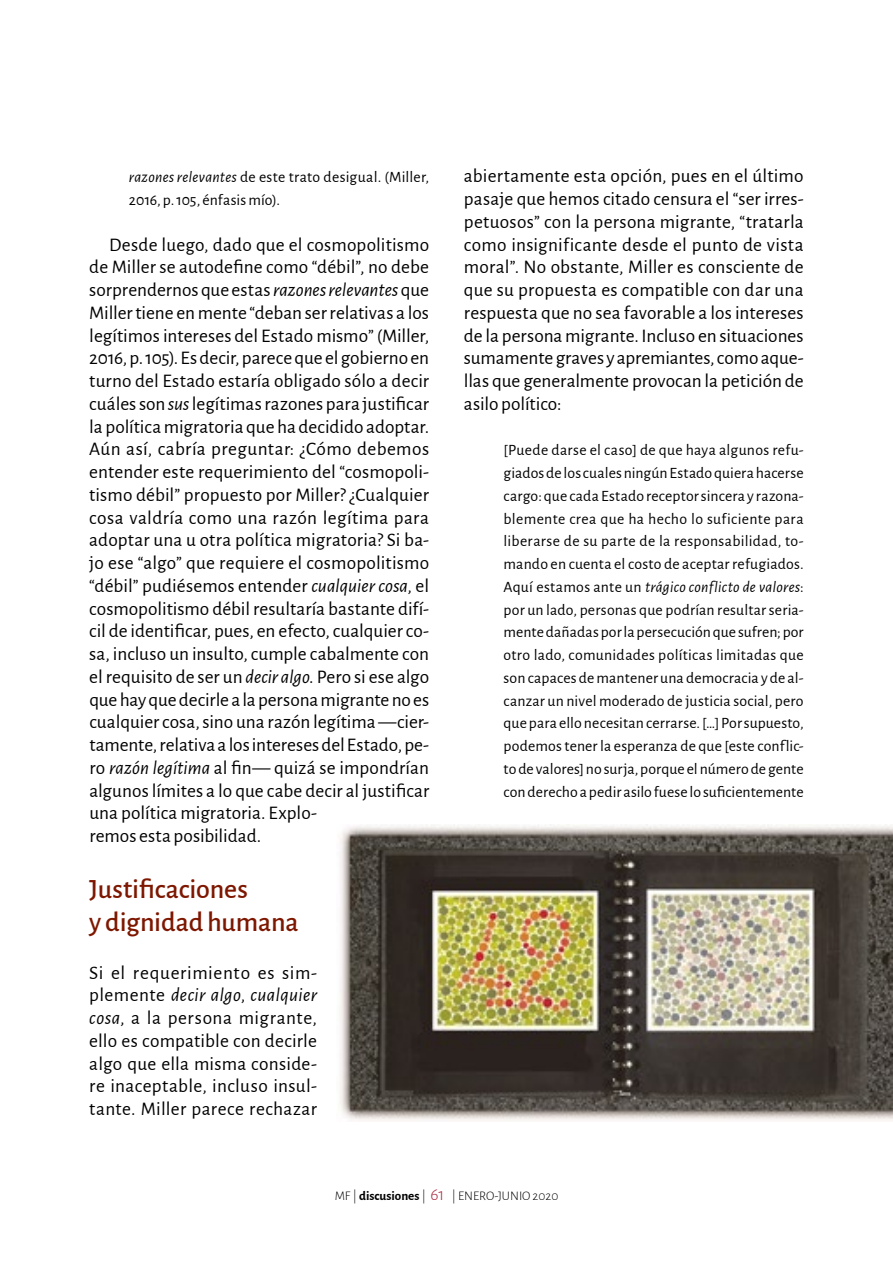
<style>
.page{position:relative;width:893px;height:1265px;background:#fff}
.page>*{position:absolute;margin:0;border:0;box-sizing:border-box;transform-origin:0 0}
.t1{font:500 28px/33.2px "Alegreya Sans";letter-spacing:-.005em;color:#7d1700}
.t2{font:19.25px/22.8px "Alegreya Sans";letter-spacing:.005em;color:#000;text-align:justify}
.t3{font:15.75px/22.8px "Alegreya Sans";letter-spacing:.005em;color:#000}
.t4{font:300 13.12px "Alegreya Sans";color:#000}
.s1{font-style:italic}
.s2{font-weight:700}
.s3{font-size:17.5px;color:#a9223a}
</style>
<div class="page">
<img style="left:340px;top:825px;width:553px;height:296px">
<p class="t3" style="left:129px;top:165px;width:302px"><span class="s1">razones relevantes</span> de este trato desigual. (Miller,<br>2016, p. 105, énfasis mío).</p>
<p class="t2" style="left:89px;top:232px;width:341px;text-align:left;text-indent:20px">Desde luego, dado que el cosmopolitismo de Miller se autodefine como “débil”, no debe sorprendernos que estas <span class="s1">razones relevantes</span> que Miller tiene en mente “deban ser relativas a los legítimos intereses del Estado mismo” (Miller, 2016, p. 105). Es decir, parece que el gobierno en turno del Estado estaría obligado sólo a decir cuáles son <span class="s1">sus</span> legítimas razones para justificar la política migratoria que ha decidido adoptar.<br>Aún así, cabría preguntar: ¿Cómo debemos entender este requerimiento del “cosmopoli&shy;tismo débil” propuesto por Miller? ¿Cualquier cosa valdría como una razón legítima para adoptar una u otra política migratoria? Si ba&shy;jo ese “algo” que requiere el cosmopolitismo “débil” pudiésemos entender <span class="s1">cualquier cosa</span>, el cosmopolitismo débil resultaría bastante difí&shy;cil de identificar, pues, en efecto, cualquier co&shy;sa, incluso un insulto, cumple cabalmente con el requisito de ser un <span class="s1">decir algo</span>. Pero si ese algo que hay que decirle a la persona migrante no es cualquier cosa, sino una razón legítima —cier&shy;tamente, relativa a los intereses del Estado, pe&shy;ro <span class="s1">razón legítima</span> al fin— quizá se impondrían algunos límites a lo que cabe decir al justificar una política migratoria. Explo-<br>remos esta posibilidad.</p>
<h1 class="t1" style="left:89px;top:871px;width:211px">Justificaciones<br>y dignidad humana</h1>
<p class="t2" style="left:89px;top:960px;width:229px">Si el requerimiento es sim&shy;plemente <span class="s1">decir algo</span>, <span class="s1">cualquier cosa</span>, a la persona migrante, ello es compatible con decirle algo que ella misma conside&shy;re inaceptable, incluso insul&shy;tante. Miller parece rechazar</p>
<p class="t2" style="left:464px;top:164px;width:341px">abiertamente esta opción, pues en el último pasaje que hemos citado censura el “ser irres&shy;petuosos” con la persona migrante, “tratarla como insignificante desde el punto de vista moral”. No obstante, Miller es consciente de que su propuesta es compatible con dar una respuesta que no sea favorable a los intereses de la persona migrante. Incluso en situaciones sumamente graves y apremiantes, como aque&shy;llas que generalmente provocan la petición de asilo político:</p>
<p class="t3" style="left:504px;top:438px;width:302px;text-align:justify">[Puede darse el caso] de que haya algunos refu&shy;giados de los cuales ningún Estado quiera hacerse cargo: que cada Estado receptor sincera y razona&shy;blemente crea que ha hecho lo suficiente para liberarse de su parte de la responsabilidad, to&shy;mando en cuenta el costo de aceptar refugiados.<br>Aquí estamos ante un <span class="s1">trágico conflicto de valores</span>: por un lado, personas que podrían resultar seria&shy;mente dañadas por la persecución que sufren; por otro lado, comunidades políticas limitadas que son capaces de mantener una democracia y de al&shy;canzar un nivel moderado de justicia social, pero que para ello necesitan cerrarse. […] Por supuesto, podemos tener la esperanza de que [este conflic&shy;to de valores] no surja, porque el número de gente con derecho a pedir asilo fuese lo suficientemente</p>
<p class="t4" style="left:335px;top:1187px;width:225px">MF | <span class="s2">discusiones</span> | <span class="s3">61</span> | ENERO-JUNIO 2020</p>
</div>
